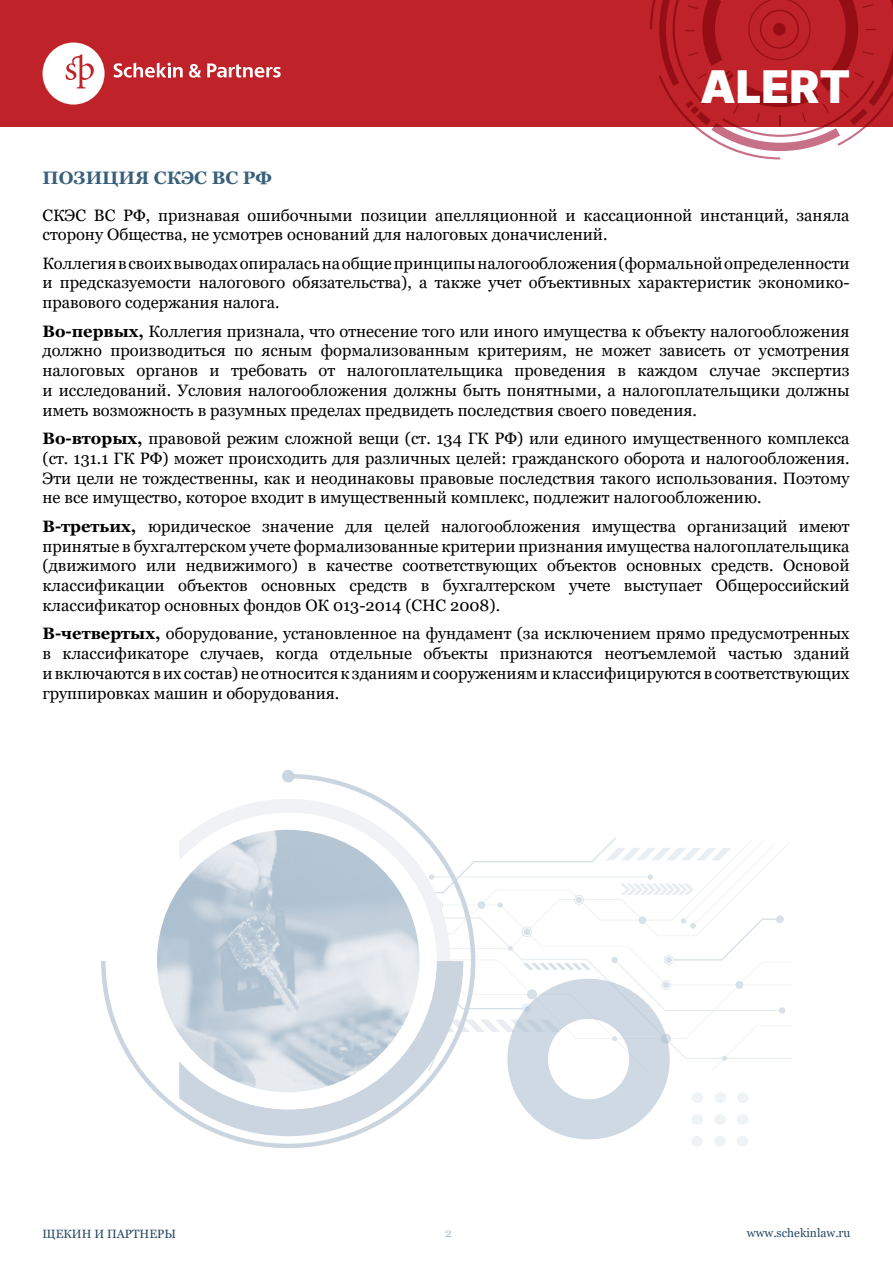
<style>
.page{position:relative;width:893px;height:1263px;background:#fff}
.page>*{position:absolute;margin:0;border:0;box-sizing:border-box;transform-origin:0 0}
.t1{font:45px "Inter";color:#fff}
.t2{font:700 18px "Georgia";color:#39607a}
.t3{font:16.5px/19.8px "Georgia";color:#000;text-align:justify}
.t4{font:12px "Georgia";color:#284962}
.t5{font:12px "Georgia";color:#a8bdcc}
.s1{font-weight:700}
</style>
<div class="page">
<div style="left:0;top:0;width:893px;height:127px;background:#bf2228"></div>
<svg style="left:650px;top:0;width:243px;height:159px"></svg>
<svg style="left:43px;top:43px;width:62px;height:62px"></svg>
<svg style="left:189px;top:64px;width:12px;height:14px"></svg>
<svg style="left:207px;top:63px;width:74px;height:15px"></svg>
<svg style="left:114px;top:62px;width:69px;height:16px"></svg>
<div style="left:282px;top:770px;width:12px;height:12px;background:#cad5df;border-radius:50%"></div>
<svg style="left:101px;top:774px;width:316px;height:374px"></svg>
<div style="left:736px;top:1136px;width:12px;height:11px;background:#eff3f6;border-radius:50%"></div>
<div style="left:714px;top:1136px;width:12px;height:11px;background:#eff3f6;border-radius:50%"></div>
<div style="left:691px;top:1136px;width:12px;height:11px;background:#eff3f6;border-radius:50%"></div>
<svg style="left:366px;top:825px;width:426px;height:316px"></svg>
<h1 class="t1" style="left:700px;top:54px;width:152px">ALERT</h1>
<p class="t2" style="left:43px;top:166px;width:231px">ПОЗИЦИЯ СКЭС ВС РФ</p>
<p class="t3" style="left:43px;top:205px;width:809px">СКЭС ВС РФ, признавая ошибочными позиции апелляционной и кассационной инстанций, заняла сторону Общества, не усмотрев оснований для налоговых доначислений.</p>
<p class="t3" style="left:43px;top:253px;width:808px">Коллегия в своих выводах опиралась на общие принципы налогообложения (формальной определенности и предсказуемости налогового обязательства), а также учет объективных характеристик экономико&shy;правового содержания налога.</p>
<p class="t3" style="left:43px;top:321px;width:809px"><span class="s1">Во-первых,</span> Коллегия признала, что отнесение того или иного имущества к объекту налогообложения должно производиться по ясным формализованным критериям, не может зависеть от усмотрения налоговых органов и требовать от налогоплательщика проведения в каждом случае экспертиз и исследований. Условия налогообложения должны быть понятными, а налогоплательщики должны иметь возможность в разумных пределах предвидеть последствия своего поведения.</p>
<p class="t3" style="left:43px;top:429px;width:809px"><span class="s1">Во-вторых,</span> правовой режим сложной вещи (ст. 134 ГК РФ) или единого имущественного комплекса (ст. 131.1 ГК РФ) может происходить для различных целей: гражданского оборота и налогообложения.<br>Эти цели не тождественны, как и неодинаковы правовые последствия такого использования. Поэтому не все имущество, которое входит в имущественный комплекс, подлежит налогообложению.</p>
<p class="t3" style="left:43px;top:516px;width:808px"><span class="s1">В-третьих,</span> юридическое значение для целей налогообложения имущества организаций имеют принятые в бухгалтерском учете формализованные критерии признания имущества налогоплательщика (движимого или недвижимого) в качестве соответствующих объектов основных средств. Основой классификации объектов основных средств в бухгалтерском учете выступает Общероссийский классификатор основных фондов ОК 013-2014 (СНС 2008).</p>
<p class="t3" style="left:43px;top:624px;width:809px"><span class="s1">В-четвертых,</span> оборудование, установленное на фундамент (за исключением прямо предусмотренных в классификаторе случаев, когда отдельные объекты признаются неотъемлемой частью зданий и включаются в их состав) не относится к зданиям и сооружениям и классифицируются в соответствующих группировках машин и оборудования.</p>
<p class="t4" style="left:43px;top:1226px;width:135px">ЩЕКИН И ПАРТНЕРЫ</p>
<p class="t5" style="left:445px;top:1226px;width:8px">2</p>
<p class="t4" style="left:747px;top:1226px;width:105px">www.schekinlaw.ru</p>
</div>
